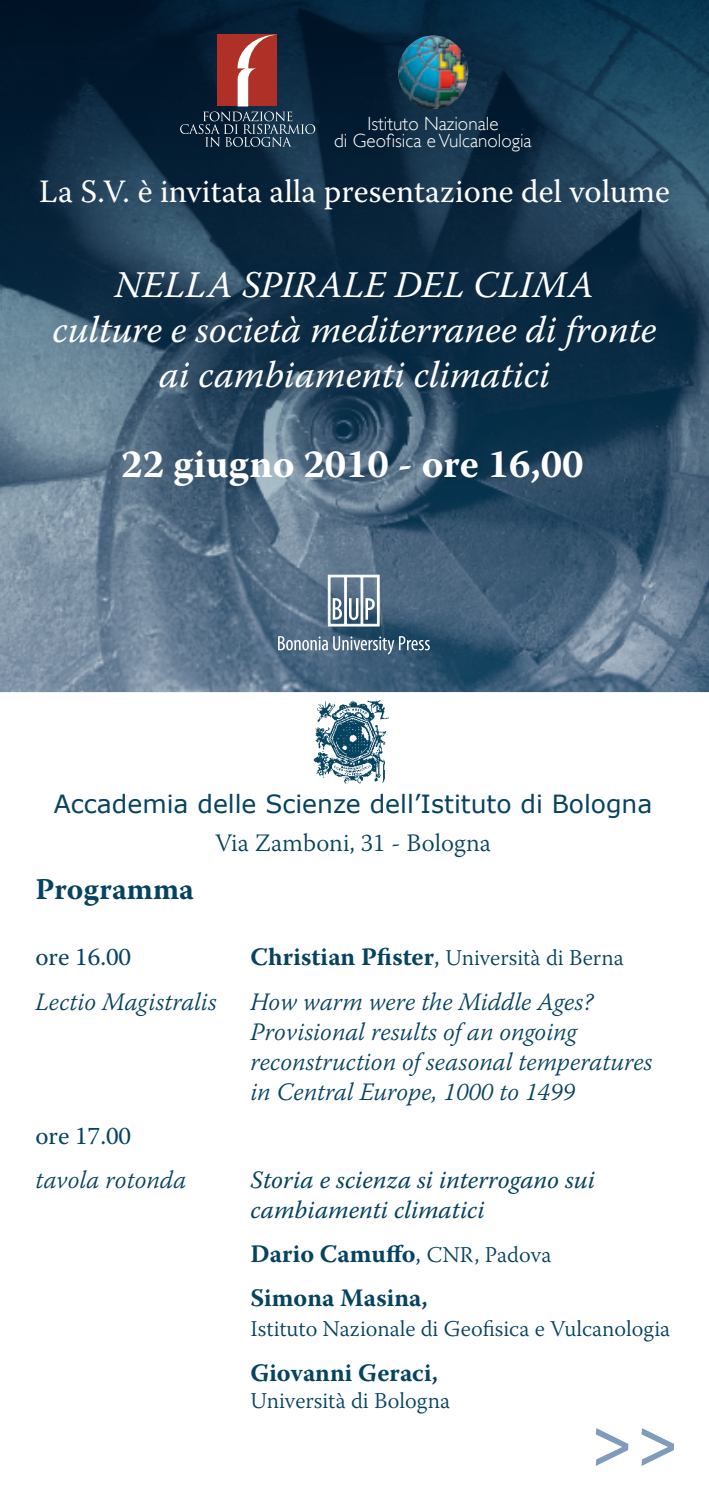
<style>
.page{position:relative;width:709px;height:1503px;background:#fff}
.page>*{position:absolute;margin:0;border:0;box-sizing:border-box;transform-origin:0 0}
.t1{font:700 78px "Warnock Pro";color:#809bbc}
.t2{font:700 39.5px "Warnock Pro";color:#fff}
.t3{font:italic 37.5px/45px "Warnock Pro";color:#fff;text-align:center}
.t4{font:32.5px "Warnock Pro";color:#fff}
.t5{font:700 30px "Warnock Pro";color:#064360}
.t6{font:italic 300 25px/30px "Warnock Pro";color:#064360}
.t7{font:700 25px/44.2px "Warnock Pro";color:#064360}
.t8{font:italic 25px/30px "Warnock Pro";color:#064360}
.t9{font:25px "Verdana";color:#064360}
.t10{font:300 25px "Warnock Pro";color:#064360}
.t11{font:25px "Warnock Pro";color:#064360}
.t12{font:300 22.5px "Warnock Pro";color:#064360}
.t13{font:300 19px/17px "Gill Sans";color:#fff;text-align:center}
.s1{font-weight:700;font-size:25px}
.s2{font-size:25px}
.s3{font-weight:300}
.s4{font-weight:300;font-size:22.5px}
.s5{font-weight:600}
</style>
<div class="page">
<svg style="left:0;top:0;width:709px;height:693px;background:#2f4c63"></svg>
<img style="left:398px;top:35px;width:70px;height:74px">
<svg style="left:180px;top:35px;width:135px;height:112px;background:#453946"></svg>
<svg style="left:328px;top:574px;width:51px;height:52px"></svg>
<svg style="left:278px;top:636px;width:152px;height:18px;background:#6b8498"></svg>
<img style="left:313px;top:700px;width:76px;height:84px">
<p class="t13" style="left:334px;top:115px;width:199px">Istituto Nazionale<br>di Geofisica e Vulcanologia</p>
<h3 class="t4" style="left:39px;top:172px;width:632px">La S.V. è invitata alla presentazione del volume</h3>
<h3 class="t3" style="left:52px;top:262px;width:606px">NELLA SPIRALE DEL CLIMA<br>culture e società mediterranee di fronte ai cambiamenti climatici</h3>
<h2 class="t2" style="left:121px;top:441px;width:464px">22 giugno 2010 - ore 16,00</h2>
<p class="t9" style="left:54px;top:788px;width:600px">Accademia delle Scienze dell’Istituto di Bologna</p>
<p class="t10" style="left:215px;top:827px;width:277px">Via Zamboni, 31 - Bologna</p>
<p class="t5" style="left:35px;top:871px;width:160px">Programma</p>
<p class="t11" style="left:35px;top:942px;width:97px">ore 16.00</p>
<p class="t12" style="left:250px;top:944px;width:375px"><span class="s1">Christian Pfister</span><span class="s2">,</span> Università di Berna</p>
<p class="t6" style="left:35px;top:986px;width:183px">Lectio Magistralis</p>
<p class="t6" style="left:250px;top:986px;width:403px">How warm were the Middle Ages?<br>Provisional results of an ongoing reconstruction of seasonal temperatures in Central Europe, 1000 to 1499</p>
<p class="t11" style="left:35px;top:1120px;width:97px">ore 17.00</p>
<p class="t6" style="left:35px;top:1164px;width:153px">tavola rotonda</p>
<p class="t8" style="left:250px;top:1164px;width:346px">Storia e scienza si interrogano sui cambiamenti climatici</p>
<p class="t7" style="left:250px;top:1231px;width:302px">Dario Camuffo<span class="s3">,</span> <span class="s4">CNR, Padova<br></span>Simona Masina<span class="s5">,</span></p>
<p class="t12" style="left:250px;top:1315px;width:421px">Istituto Nazionale di Geofisica e Vulcanologia</p>
<p class="t7" style="left:250px;top:1349px;width:189px">Giovanni Geraci<span class="s5">,</span></p>
<p class="t12" style="left:250px;top:1386px;width:201px">Università di Bologna</p>
<h1 class="t1" style="left:589px;top:1391px;width:93px">&gt;&gt;</h1>
</div>
